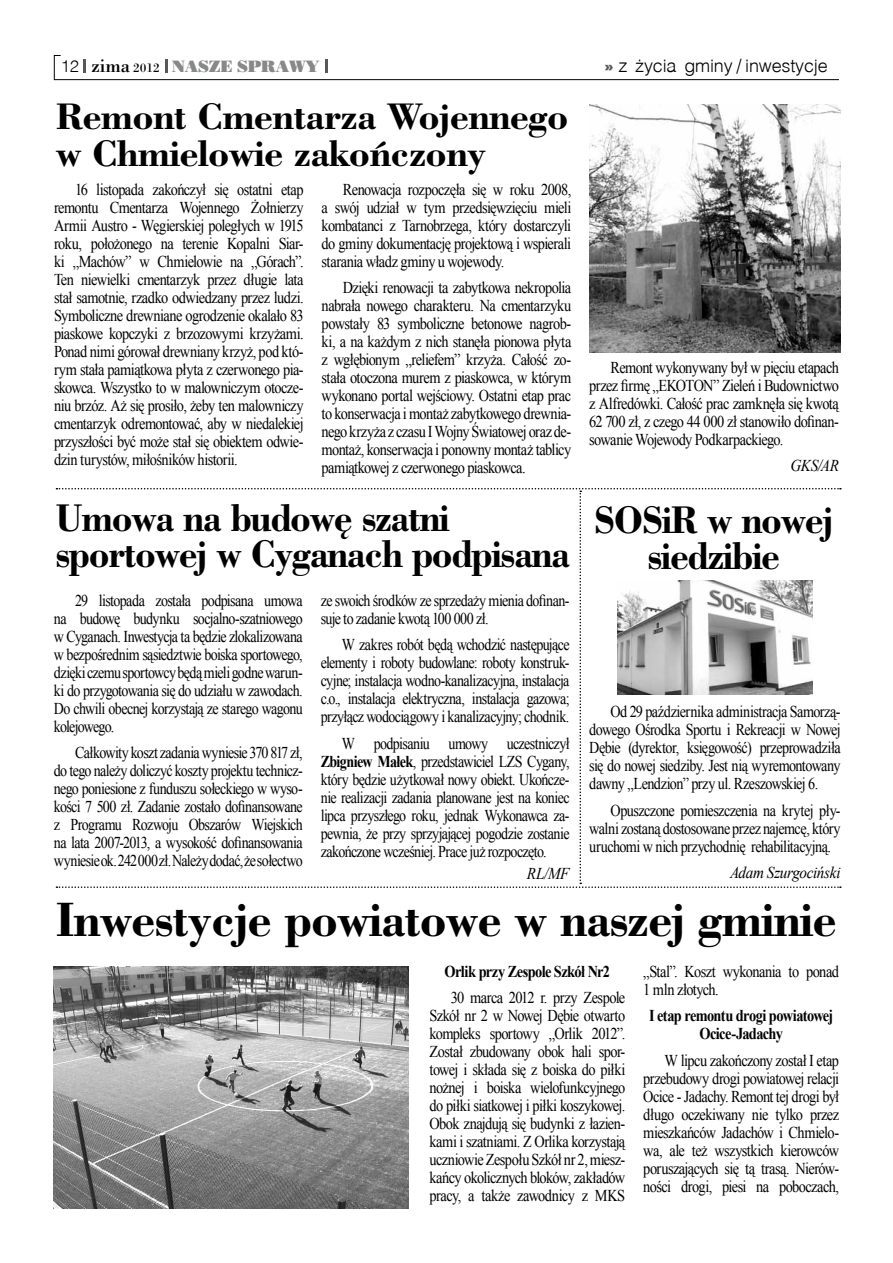
<style>
.page{position:relative;width:893px;height:1263px;background:#fff}
.page>*{position:absolute;margin:0;border:0;box-sizing:border-box;transform-origin:0 0}
.t1{font:700 45px "Bodoni PL";letter-spacing:-.025em;color:#000}
.t2{font:700 36px/36px "Bodoni PL";letter-spacing:-.04em;color:#000;scale:.94 1}
.t3{font:700 34.5px/37.5px "Bodoni PL";letter-spacing:-.02em;color:#000}
.t4{font:300 18px "Switzerland";letter-spacing:-.01em;color:#000}
.t5{font:16.5px/18px "Times New Roman";letter-spacing:-.04em;color:#000;text-align:justify;scale:.87 1}
.t6{font:16.5px/18px "Times New Roman";letter-spacing:-.04em;color:#000;text-align:justify;scale:.85 1}
.t7{font:16.5px/18px "Times New Roman";letter-spacing:-.04em;color:#000;text-align:justify;scale:.86 1}
.t8{font:700 16.5px/18px "Times New Roman";letter-spacing:-.04em;color:#000;text-align:center;scale:.87 1}
.t9{font:italic 16.5px "Times New Roman";letter-spacing:-.025em;color:#000;scale:.92 1}
.t10{font:16.5px "Bodnoff";letter-spacing:-.02em;color:#87888a}
.s1{font-family:"Switzerland";font-weight:300;color:#000}
.s2{font-family:"Bodoni PL";font-size:18px;color:#000}
.s3{font-family:"Bodoni PL";font-size:12px;color:#000}
.s4{font-family:"Switzerland Inserat";font-weight:400;font-size:19.5px;color:#58585a}
.s5{font-weight:700}
</style>
<div class="page">
<svg style="left:54px;top:55px;width:785px;height:25px"></svg>
<img style="left:589px;top:104px;width:252px;height:249px">
<svg style="left:56px;top:488px;width:785px;height:400px"></svg>
<img style="left:618px;top:581px;width:194px;height:113px">
<img style="left:54px;top:966px;width:354px;height:243px">
<p class="t10" style="left:61px;top:57px;width:261px"><span class="s1">12</span> <span class="s2">zima</span> <span class="s3">2012</span> NASZE SPRAWY</p>
<p class="t4" style="left:604px;top:55px;width:225px"><span class="s4">»</span> z życia gminy / inwestycje</p>
<h3 class="t3" style="left:56px;top:96px;width:514px">Remont Cmentarza Wojennego w Chmielowie zakończony</h3>
<p class="t5" style="left:54px;top:180px;width:288px;text-indent:21px">16 listopada zakończył się ostatni etap remontu Cmentarza Wojennego Żołnierzy Armii Austro - Węgierskiej poległych w 1915 roku, położonego na terenie Kopalni Siar&shy;ki „Machów” w Chmielowie na „Górach”.<br>Ten niewielki cmentarzyk przez długie lata stał samotnie, rzadko odwiedzany przez ludzi.<br>Symboliczne drewniane ogrodzenie okalało 83 piaskowe kopczyki z brzozowymi krzyżami.<br>Ponad nimi górował drewniany krzyż, pod któ&shy;rym stała pamiątkowa płyta z czerwonego pia&shy;skowca. Wszystko to w malowniczym otocze&shy;niu brzóz. Aż się prosiło, żeby ten malowniczy cmentarzyk odremontować, aby w niedalekiej przyszłości być może stał się obiektem odwie&shy;dzin turystów, miłośników historii.</p>
<p class="t5" style="left:322px;top:180px;width:288px;text-indent:21px">Renowacja rozpoczęła się w roku 2008, a swój udział w tym przedsięwzięciu mieli kombatanci z Tarnobrzega, który dostarczyli do gminy dokumentację projektową i wspierali starania władz gminy u wojewody.</p>
<p class="t5" style="left:322px;top:278px;width:289px;text-indent:21px">Dzięki renowacji ta zabytkowa nekropolia nabrała nowego charakteru. Na cmentarzyku powstały 83 symboliczne betonowe nagrob&shy;ki, a na każdym z nich stanęła pionowa płyta z wgłębionym „reliefem” krzyża. Całość zo&shy;stała otoczona murem z piaskowca, w którym wykonano portal wejściowy. Ostatni etap prac to konserwacja i montaż zabytkowego drewnia&shy;nego krzyża z czasu I Wojny Światowej oraz de&shy;montaż, konserwacja i ponowny montaż tablicy pamiątkowej z czerwonego piaskowca.</p>
<p class="t5" style="left:589px;top:358px;width:288px;text-indent:21px">Remont wykonywany był w pięciu etapach przez firmę „EKOTON” Zieleń i Budownictwo z Alfredówki. Całość prac zamknęła się kwotą 62 700 zł, z czego 44 000 zł stanowiło dofinan&shy;sowanie Wojewody Podkarpackiego.</p>
<p class="t9" style="left:790px;top:454px;width:54px">GKS/AR</p>
<h2 class="t2" style="left:56px;top:498px;width:549px">Umowa na budowę szatni sportowej w Cyganach podpisana</h2>
<h2 class="t2" style="left:594px;top:500px;width:256px;text-align:center">SOSiR w nowej siedzibie</h2>
<p class="t6" style="left:54px;top:591px;width:294px;text-indent:21px">29 listopada została podpisana umowa na budowę budynku socjalno-szatniowego w Cyganach. Inwestycja ta będzie zlokalizowana w bezpośrednim sąsiedztwie boiska sportowego, dzięki czemu sportowcy będą mieli godne warun&shy;ki do przygotowania się do udziału w zawodach.<br>Do chwili obecnej korzystają ze starego wagonu kolejowego.</p>
<p class="t6" style="left:54px;top:743px;width:294px;text-indent:21px">Całkowity koszt zadania wyniesie 370 817 zł, do tego należy doliczyć koszty projektu technicz&shy;nego poniesione z funduszu sołeckiego w wyso&shy;kości 7 500 zł. Zadanie zostało dofinansowane z Programu Rozwoju Obszarów Wiejskich na lata 2007-2013, a wysokość dofinansowania wyniesie ok. 242 000 zł. Należy dodać, że sołectwo</p>
<p class="t6" style="left:321px;top:591px;width:294px">ze swoich środków ze sprzedaży mienia dofinan&shy;suje to zadanie kwotą 100 000 zł.</p>
<p class="t6" style="left:321px;top:635px;width:294px;text-indent:21px">W zakres robót będą wchodzić następujące elementy i roboty budowlane: roboty konstruk&shy;cyjne; instalacja wodno-kanalizacyjna, instalacja c.o., instalacja elektryczna, instalacja gazowa; przyłącz wodociągowy i kanalizacyjny; chodnik.</p>
<p class="t6" style="left:321px;top:734px;width:294px;text-indent:21px">W podpisaniu umowy uczestniczył <span class="s5">Zbigniew Małek</span>, przedstawiciel LZS Cygany, który będzie użytkował nowy obiekt. Ukończe&shy;nie realizacji zadania planowane jest na koniec lipca przyszłego roku, jednak Wykonawca za&shy;pewnia, że przy sprzyjającej pogodzie zostanie zakończone wcześniej. Prace już rozpoczęto.</p>
<p class="t9" style="left:527px;top:862px;width:48px">RL/MF</p>
<p class="t7" style="left:589px;top:702px;width:294px;text-indent:21px">Od 29 października administracja Samorzą&shy;dowego Ośrodka Sportu i Rekreacji w Nowej Dębie (dyrektor, księgowość) przeprowadziła się do nowej siedziby. Jest nią wyremontowany dawny „Lendzion” przy ul. Rzeszowskiej 6.</p>
<p class="t7" style="left:589px;top:801px;width:294px;text-indent:21px">Opuszczone pomieszczenia na krytej pły&shy;walni zostaną dostosowane przez najemcę, który uruchomi w nich przychodnię rehabilitacyjną.</p>
<p class="t9" style="left:730px;top:861px;width:122px">Adam Szurgociński</p>
<h1 class="t1" style="left:56px;top:887px;width:782px">Inwestycje powiatowe w naszej gminie</h1>
<p class="t8" style="left:445px;top:962px;width:192px">Orlik przy Zespole Szkół Nr2</p>
<p class="t5" style="left:429px;top:988px;width:227px;text-indent:21px">30 marca 2012 r. przy Zespole Szkół nr 2 w Nowej Dębie otwarto kompleks sportowy „Orlik 2012”.<br>Został zbudowany obok hali spor&shy;towej i składa się z boiska do piłki nożnej i boiska wielofunkcyjnego do piłki siatkowej i piłki koszykowej.<br>Obok znajdują się budynki z łazien&shy;kami i szatniami. Z Orlika korzystają uczniowie Zespołu Szkół nr 2, miesz&shy;kańcy okolicznych bloków, zakładów pracy, a także zawodnicy z MKS</p>
<p class="t5" style="left:643px;top:962px;width:227px">„Stal”. Koszt wykonania to ponad<br>1 mln złotych.</p>
<p class="t8" style="left:649px;top:1006px;width:213px">I etap remontu drogi powiatowej<br>Ocice-Jadachy</p>
<p class="t5" style="left:643px;top:1051px;width:227px;text-indent:21px">W lipcu zakończony został I etap przebudowy drogi powiatowej relacji Ocice - Jadachy. Remont tej drogi był długo oczekiwany nie tylko przez mieszkańców Jadachów i Chmielo&shy;wa, ale też wszystkich kierowców poruszających się tą trasą. Nierów&shy;ności drogi, piesi na poboczach,</p>
</div>
